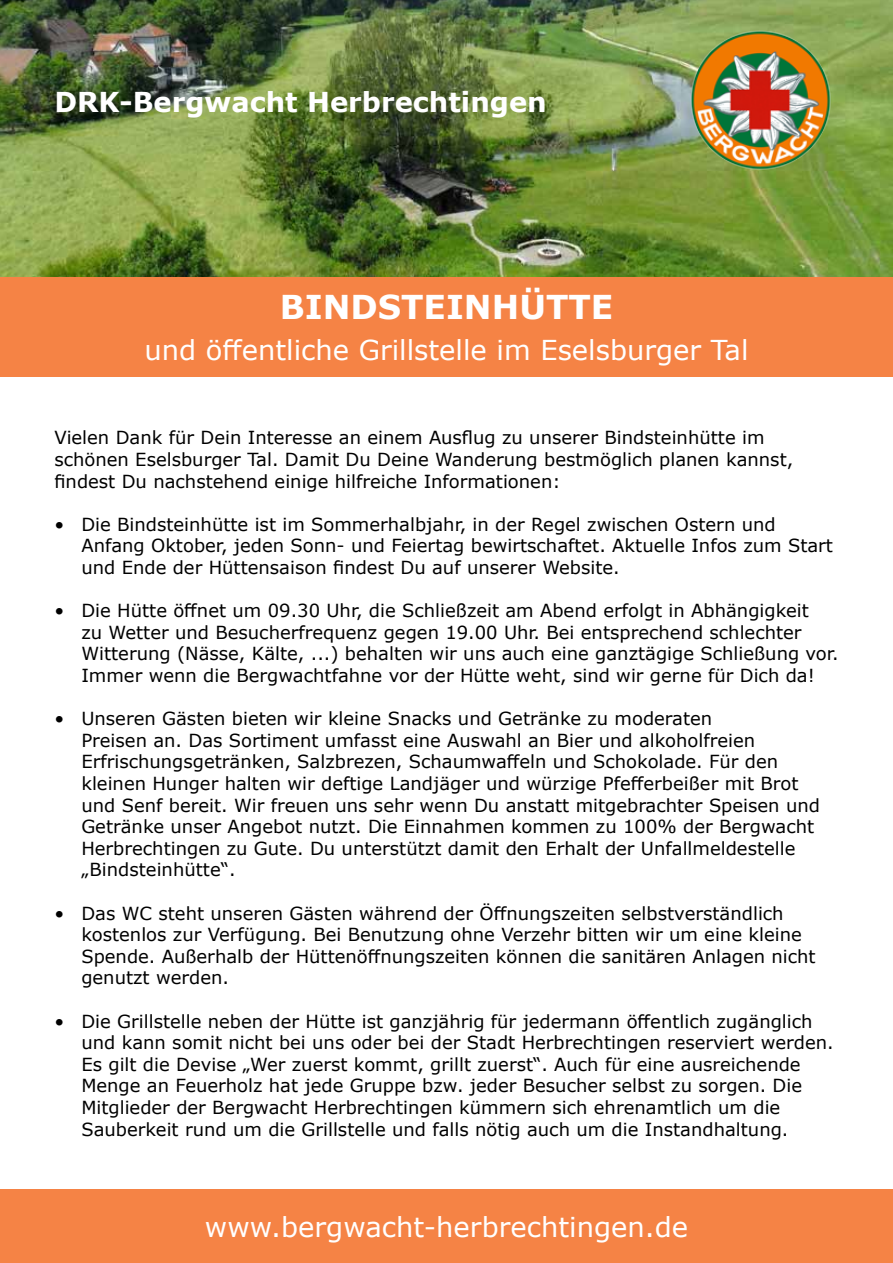
<style>
.page{position:relative;width:893px;height:1263px;background:#fff}
.page>*{position:absolute;margin:0;border:0;box-sizing:border-box;transform-origin:0 0}
.t1{font:700 32.85px "Verdana";color:#fff}
.t2{font:27.45px "Verdana";color:#fff}
.t3{font:700 27.45px "Verdana";color:#fff}
.t4{font:18px/21.6px "Verdana";color:#000}
</style>
<div class="page">
<img style="left:0;top:0;width:893px;height:277px">
<img style="left:687px;top:27px;width:147px;height:146px">
<div style="left:0;top:1189px;width:893px;height:74px;background:#f58345"></div>
<div style="left:0;top:277px;width:893px;height:100px;background:#f58345"></div>
<h2 class="t3" style="left:54px;top:83px;width:494px">DRK-Bergwacht Herbrechtingen</h2>
<h1 class="t1" style="left:280px;top:284px;width:335px">BINDSTEINHÜTTE</h1>
<h2 class="t2" style="left:144px;top:331px;width:606px">und öffentliche Grillstelle im Eselsburger Tal</h2>
<p class="t4" style="left:54px;top:427px;width:740px">Vielen Dank für Dein Interesse an einem Ausflug zu unserer Bindsteinhütte im schönen Eselsburger Tal. Damit Du Deine Wanderung bestmöglich planen kannst, findest Du nachstehend einige hilfreiche Informationen:</p>
<p class="t4" style="left:81px;top:513px;width:753px;text-indent:-27px">• Die Bindsteinhütte ist im Sommerhalbjahr, in der Regel zwischen Ostern und<br>Anfang Oktober, jeden Sonn- und Feiertag bewirtschaftet. Aktuelle Infos zum Start und Ende der Hüttensaison findest Du auf unserer Website.</p>
<p class="t4" style="left:81px;top:600px;width:759px;text-indent:-27px">• Die Hütte öffnet um 09.30 Uhr, die Schließzeit am Abend erfolgt in Abhängigkeit<br>zu Wetter und Besucherfrequenz gegen 19.00 Uhr. Bei entsprechend schlechter Witterung (Nässe, Kälte, ...) behalten wir uns auch eine ganztägige Schließung vor.<br>Immer wenn die Bergwachtfahne vor der Hütte weht, sind wir gerne für Dich da!</p>
<p class="t4" style="left:81px;top:708px;width:740px;text-indent:-27px">• Unseren Gästen bieten wir kleine Snacks und Getränke zu moderaten<br>Preisen an. Das Sortiment umfasst eine Auswahl an Bier und alkoholfreien Erfrischungsgetränken, Salzbrezen, Schaumwaffeln und Schokolade. Für den kleinen Hunger halten wir deftige Landjäger und würzige Pfefferbeißer mit Brot und Senf bereit. Wir freuen uns sehr wenn Du anstatt mitgebrachter Speisen und Getränke unser Angebot nutzt. Die Einnahmen kommen zu 100% der Bergwacht Herbrechtingen zu Gute. Du unterstützt damit den Erhalt der Unfallmeldestelle „Bindsteinhütte“.</p>
<p class="t4" style="left:81px;top:902px;width:736px;text-indent:-27px">• Das WC steht unseren Gästen während der Öffnungszeiten selbstverständlich kostenlos zur Verfügung. Bei Benutzung ohne Verzehr bitten wir um eine kleine Spende. Außerhalb der Hüttenöffnungszeiten können die sanitären Anlagen nicht genutzt werden.</p>
<p class="t4" style="left:81px;top:1010px;width:754px;text-indent:-27px">• Die Grillstelle neben der Hütte ist ganzjährig für jedermann öffentlich zugänglich und kann somit nicht bei uns oder bei der Stadt Herbrechtingen reserviert werden.<br>Es gilt die Devise „Wer zuerst kommt, grillt zuerst“. Auch für eine ausreichende Menge an Feuerholz hat jede Gruppe bzw. jeder Besucher selbst zu sorgen. Die Mitglieder der Bergwacht Herbrechtingen kümmern sich ehrenamtlich um die Sauberkeit rund um die Grillstelle und falls nötig auch um die Instandhaltung.</p>
<h2 class="t2" style="left:205px;top:1208px;width:485px">www.bergwacht-herbrechtingen.de</h2>
</div>
